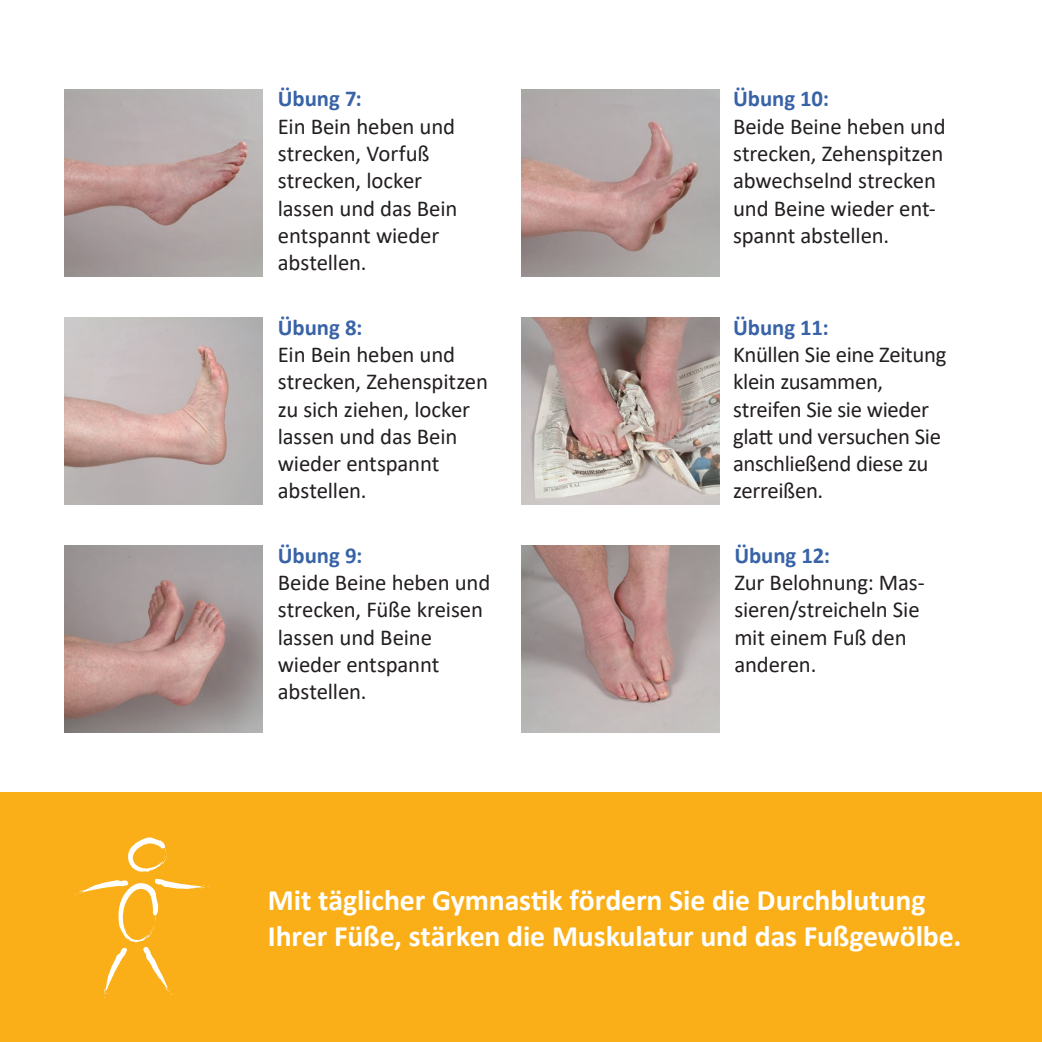
<style>
.page{position:relative;width:1042px;height:1042px;background:#fff}
.page>*{position:absolute;margin:0;border:0;box-sizing:border-box;transform-origin:0 0}
.t1{font:700 29.75px/35.7px "Calibri";letter-spacing:-.005em;color:#fff}
.t2{font:22.75px/27.3px "Calibri";letter-spacing:-.01em;color:#231f20}
.t3{font:700 22.75px "Calibri";letter-spacing:-.005em;color:#3863a7}
</style>
<div class="page">
<div style="left:0;top:792px;width:1042px;height:250px;background:#faaf18"></div>
<img style="left:64px;top:546px;width:199px;height:186px">
<img style="left:521px;top:546px;width:198px;height:186px">
<img style="left:64px;top:89px;width:199px;height:187px">
<img style="left:521px;top:89px;width:198px;height:187px">
<img style="left:64px;top:317px;width:199px;height:187px">
<img style="left:521px;top:317px;width:198px;height:187px">
<svg style="left:128px;top:837px;width:39px;height:35px"></svg>
<svg style="left:74px;top:879px;width:136px;height:119px"></svg>
<p class="t3" style="left:278px;top:83px;width:86px">Übung 7:</p>
<p class="t2" style="left:278px;top:112px;width:181px">Ein Bein heben und strecken, Vorfuß strecken, locker lassen und das Bein entspannt wieder abstellen.</p>
<p class="t3" style="left:278px;top:311px;width:86px">Übung 8:</p>
<p class="t2" style="left:278px;top:340px;width:212px">Ein Bein heben und strecken, Zehenspitzen zu sich ziehen, locker lassen und das Bein wieder entspannt abstellen.</p>
<p class="t3" style="left:278px;top:539px;width:86px">Übung 9:</p>
<p class="t2" style="left:278px;top:568px;width:214px">Beide Beine heben und strecken, Füße kreisen lassen und Beine wieder entspannt abstellen.</p>
<p class="t3" style="left:733px;top:83px;width:98px">Übung 10:</p>
<p class="t2" style="left:733px;top:112px;width:214px">Beide Beine heben und strecken, Zehenspitzen abwechselnd strecken und Beine wieder ent&shy;spannt abstellen.</p>
<p class="t3" style="left:733px;top:311px;width:97px">Übung 11:</p>
<p class="t2" style="left:733px;top:340px;width:215px">Knüllen Sie eine Zeitung klein zusammen, streifen Sie sie wieder glatt und versuchen Sie anschließend diese zu zerreißen.</p>
<p class="t3" style="left:734px;top:539px;width:97px">Übung 12:</p>
<p class="t2" style="left:734px;top:568px;width:192px">Zur Belohnung: Mas&shy;sieren/streicheln Sie mit einem Fuß den anderen.</p>
<h1 class="t1" style="left:268px;top:882px;width:695px">Mit täglicher Gymnastik fördern Sie die Durchblutung<br>Ihrer Füße, stärken die Muskulatur und das Fußgewölbe.</h1>
</div>
